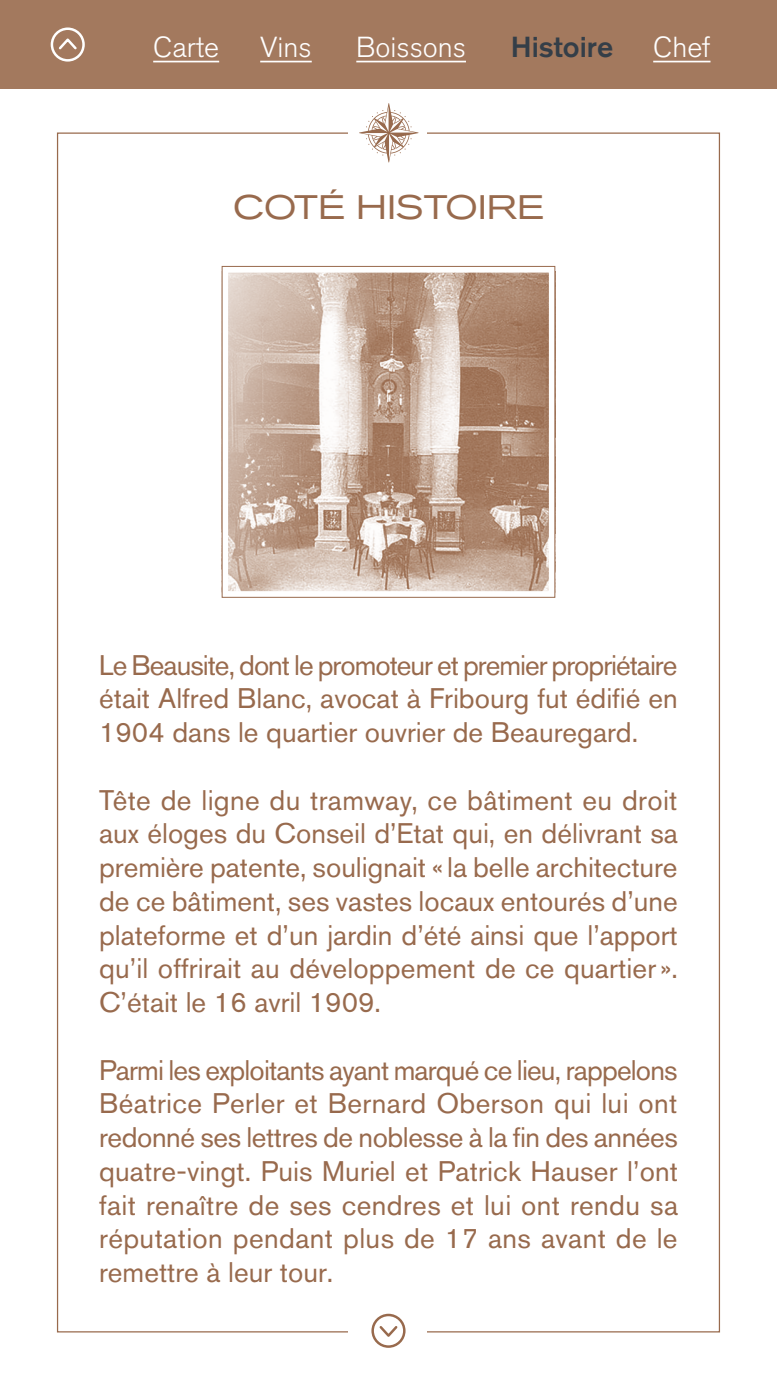
<style>
.page{position:relative;width:777px;height:1380px;background:#fff}
.page>*{position:absolute;margin:0;border:0;box-sizing:border-box;transform-origin:0 0}
.t1{font:expanded 33.75px "Akzidenz Grotesk BQ";color:#986a4d}
.t2{font:300 28.75px "Akzidenz Grotesk BQ";color:#fff}
.t3{font:500 28.75px "Akzidenz Grotesk BQ";color:#343e48}
.t4{font:28.12px/33.8px "Akzidenz Grotesk BQ";color:#986a4d;text-align:justify}
</style>
<div class="page">
<div style="left:0;top:0;width:776px;height:89px;background:#a3795e"></div>
<hr style="left:356px;top:61px;width:110px;height:1px;background:#fff">
<hr style="left:260px;top:61px;width:51px;height:1px;background:#fff">
<hr style="left:153px;top:61px;width:66px;height:1px;background:#fff">
<hr style="left:653px;top:61px;width:57px;height:1px;background:#fff">
<svg style="left:359px;top:103px;width:59px;height:60px"></svg>
<div style="left:371px;top:1314px;width:34px;height:34px;border:2px solid #986a4d;border-radius:50%"></div>
<svg style="left:379px;top:1326px;width:19px;height:11px"></svg>
<div style="left:51px;top:27px;width:34px;height:35px;border:2px solid #fff;border-radius:50%"></div>
<svg style="left:58px;top:38px;width:19px;height:12px"></svg>
<img style="left:229px;top:273px;width:319px;height:317px">
<div style="left:222px;top:266px;width:333px;height:331px;border:6px solid #fff"></div>
<div style="left:222px;top:266px;width:333px;height:332px;border:1px solid #986a4d"></div>
<p class="t2" style="left:153px;top:30px;width:67px">Carte</p>
<p class="t2" style="left:260px;top:30px;width:53px">Vins</p>
<p class="t2" style="left:356px;top:30px;width:111px">Boissons</p>
<p class="t3" style="left:510px;top:29px;width:104px">Histoire</p>
<p class="t2" style="left:653px;top:30px;width:59px">Chef</p>
<p class="t1" style="left:233px;top:188px;width:312px">COTÉ HISTOIRE</p>
<p class="t4" style="left:99px;top:648px;width:580px">Le Beausite, dont le promoteur et premier propriétaire était Alfred Blanc, avocat à Fribourg fut édifié en 1904 dans le quartier ouvrier de Beauregard.</p>
<p class="t4" style="left:99px;top:783px;width:580px">Tête de ligne du tramway, ce bâtiment eu droit aux éloges du Conseil d’Etat qui, en délivrant sa première patente, soulignait «la belle architecture de ce bâtiment, ses vastes locaux entourés d’une plateforme et d’un jardin d’été ainsi que l’apport qu’il offrirait au développement de ce quartier».<br>C’était le 16 avril 1909.</p>
<p class="t4" style="left:99px;top:1053px;width:580px">Parmi les exploitants ayant marqué ce lieu, rappelons Béatrice Perler et Bernard Oberson qui lui ont redonné ses lettres de noblesse à la fin des années quatre-vingt. Puis Muriel et Patrick Hauser l’ont fait renaître de ses cendres et lui ont rendu sa réputation pendant plus de 17 ans avant de le remettre à leur tour.</p>
</div>
